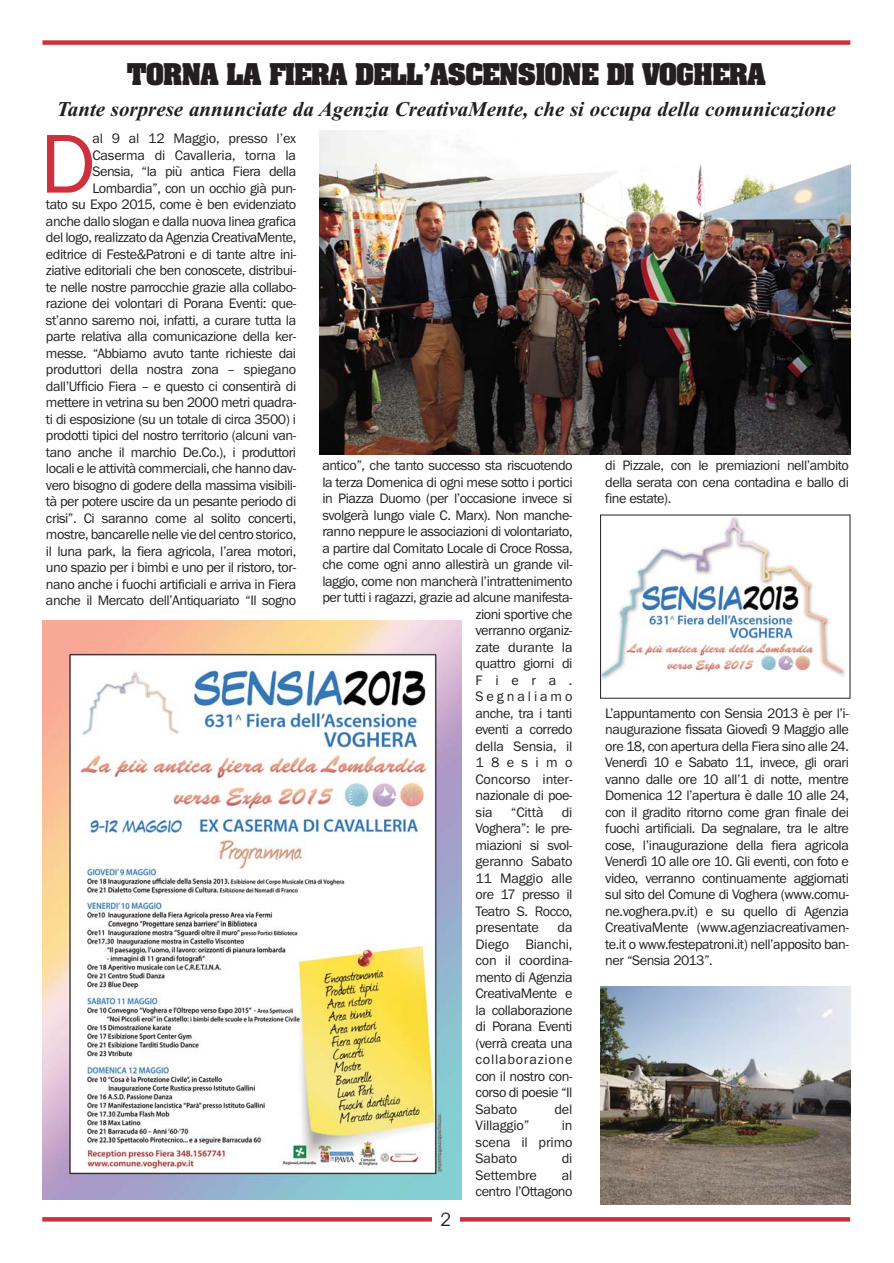
<style>
.page{position:relative;width:894px;height:1263px;background:#fff}
.page>*{position:absolute;margin:0;border:0;box-sizing:border-box;transform-origin:0 0}
.t1{font:86.4px "Franklin Gothic";color:#cd313d}
.t2{font:700 25.5px "Aachen";letter-spacing:-.035em;color:#231f20}
.t3{font:italic 700 21px "Times New Roman";color:#231f20}
.t4{font:18px "Avante";color:#231f20}
.t5{font:14.25px/16.5px "Franklin Gothic";letter-spacing:-.035em;color:#231f20;text-align:justify}
.t6{font:14.25px "Franklin Gothic";letter-spacing:-.01em;color:#231f20}
.t7{font:14.25px "Franklin Gothic";letter-spacing:-.015em;color:#231f20}
.t8{font:14.25px "Franklin Gothic";letter-spacing:.205em;color:#231f20}
.t9{font:14.25px "Franklin Gothic";letter-spacing:.515em;color:#231f20}
</style>
<div class="page">
<div style="left:43px;top:40px;width:807px;height:5px;background:#cd313d"></div>
<div style="left:42px;top:1217px;width:808px;height:5px;background:#cd313d"></div>
<div style="left:432px;top:1210px;width:27px;height:32px;background:#fff"></div>
<img style="left:319px;top:131px;width:531px;height:323px">
<img style="left:43px;top:620px;width:418px;height:579px">
<img style="left:600px;top:987px;width:250px;height:218px">
<img style="left:602px;top:517px;width:244px;height:163px">
<div style="left:600px;top:515px;width:250px;height:184px;border:1px solid #231f20"></div>
<h2 class="t2" style="left:127px;top:63px;width:640px">TORNA LA FIERA DELLÊASCENSIONE DI VOGHERA</h2>
<h3 class="t3" style="left:57px;top:102px;width:780px">Tante sorprese annunciate da Agenzia CreativaMente, che si occupa della comunicazione</h3>
<p class="t5" style="left:46px;top:131px;width:252px;text-align:right">al 9 al 12 Maggio, presso l’ex Caserma di Cavalleria, torna la<br>Sensia, “la più antica Fiera della Lombardia”, con un occhio già pun-<br>tato su Expo 2015, come è ben evidenziato anche dallo slogan e dalla nuova linea grafica del logo, realizzato da Agenzia CreativaMente, editrice di Feste&amp;Patroni e di tante altre ini&shy;ziative editoriali che ben conoscete, distribui&shy;te nelle nostre parrocchie grazie alla collabo&shy;razione dei volontari di Porana Eventi: que&shy;st’anno saremo noi, infatti, a curare tutta la parte relativa alla comunicazione della ker&shy;messe. “Abbiamo avuto tante richieste dai produttori della nostra zona – spiegano dall’Ufficio Fiera – e questo ci consentirà di mettere in vetrina su ben 2000 metri quadra&shy;ti di esposizione (su un totale di circa 3500) i prodotti tipici del nostro territorio (alcuni van&shy;tano anche il marchio De.Co.), i produttori locali e le attività commerciali, che hanno dav&shy;vero bisogno di godere della massima visibili&shy;tà per potere uscire da un pesante periodo di crisi”. Ci saranno come al solito concerti, mostre, bancarelle nelle vie del centro storico, il luna park, la fiera agricola, l’area motori, uno spazio per i bimbi e uno per il ristoro, tor&shy;nano anche i fuochi artificiali e arriva in Fiera anche il Mercato dell’Antiquariato “Il sogno</p>
<h1 class="t1" style="left:40px;top:133px;width:57px">D</h1>
<p class="t5" style="left:322px;top:458px;width:252px">antico”, che tanto successo sta riscuotendo</p>
<p class="t5" style="left:322px;top:475px;width:252px">la terza Domenica di ogni mese sotto i portici</p>
<p class="t5" style="left:322px;top:491px;width:252px">in Piazza Duomo (per l’occasione invece si</p>
<p class="t5" style="left:322px;top:508px;width:252px">svolgerà lungo viale C. Marx). Non manche-</p>
<p class="t5" style="left:322px;top:524px;width:252px">ranno neppure le associazioni di volontariato,</p>
<p class="t5" style="left:322px;top:541px;width:252px">a partire dal Comitato Locale di Croce Rossa,</p>
<p class="t5" style="left:322px;top:557px;width:252px">che come ogni anno allestirà un grande vil-</p>
<p class="t5" style="left:322px;top:574px;width:252px">laggio, come non mancherà l’intrattenimento</p>
<p class="t5" style="left:322px;top:590px;width:252px">per tutti i ragazzi, grazie ad alcune manifesta-</p>
<p class="t5" style="left:476px;top:607px;width:99px">zioni sportive che</p>
<p class="t5" style="left:476px;top:623px;width:98px">verranno organiz-</p>
<p class="t7" style="left:476px;top:642px;width:98px">zate durante la</p>
<p class="t5" style="left:476px;top:656px;width:99px">quattro giorni di</p>
<p class="t5" style="left:476px;top:673px;width:98px">Fiera.</p>
<p class="t8" style="left:476px;top:692px;width:98px">Segnaliamo</p>
<p class="t5" style="left:476px;top:706px;width:99px">anche, tra i tanti</p>
<p class="t5" style="left:476px;top:722px;width:99px">eventi a corredo</p>
<p class="t6" style="left:476px;top:741px;width:98px">della Sensia, il</p>
<p class="t9" style="left:476px;top:758px;width:98px">18esimo</p>
<p class="t6" style="left:476px;top:774px;width:99px">Concorso inter-</p>
<p class="t5" style="left:476px;top:788px;width:98px">nazionale di poe-</p>
<p class="t5" style="left:476px;top:805px;width:19px">sia</p>
<p class="t5" style="left:511px;top:805px;width:34px">“Città</p>
<p class="t5" style="left:476px;top:805px;width:99px;text-indent:86px">di Voghera”: le pre&shy;miazioni si svol&shy;geranno Sabato 11 Maggio alle ore 17 presso il Teatro S. Rocco, presentate</p>
<p class="t5" style="left:476px;top:920px;width:99px;text-indent:82px">da Diego Bianchi, con il coordina&shy;mento di Agenzia CreativaMente e la collaborazione di Porana Eventi (verrà creata una collaborazione con il nostro con&shy;corso di poesie “Il Sabato</p>
<p class="t5" style="left:554px;top:1102px;width:20px">del</p>
<p class="t6" style="left:476px;top:1121px;width:55px">Villaggio”</p>
<p class="t5" style="left:476px;top:1118px;width:98px;text-indent:86px">in scena il primo Sabato</p>
<p class="t5" style="left:562px;top:1151px;width:12px">di</p>
<p class="t4" style="left:441px;top:1209px;width:11px">2</p>
<p class="t6" style="left:476px;top:1170px;width:63px">Settembre</p>
<p class="t5" style="left:476px;top:1168px;width:99px;text-align:right">al<br>centro l’Ottagono</p>
<p class="t5" style="left:605px;top:458px;width:245px">di Pizzale, con le premiazioni nell’ambito della serata con cena contadina e ballo di fine estate).</p>
<p class="t5" style="left:605px;top:706px;width:245px">L’appuntamento con Sensia 2013 è per l’i&shy;naugurazione fissata Giovedì 9 Maggio alle ore 18, con apertura della Fiera sino alle 24.<br>Venerdì 10 e Sabato 11, invece, gli orari vanno dalle ore 10 all’1 di notte, mentre Domenica 12 l’apertura è dalle 10 alle 24, con il gradito ritorno come gran finale dei fuochi artificiali. Da segnalare, tra le altre cose, l’inaugurazione della fiera agricola Venerdì 10 alle ore 10. Gli eventi, con foto e video, verranno continuamente aggiornati sul sito del Comune di Voghera (www.comu&shy;ne.voghera.pv.it) e su quello di Agenzia CreativaMente (www.agenziacreativamen&shy;te.it o www.festepatroni.it) nell’apposito ban&shy;ner “Sensia 2013”.</p>
</div>
